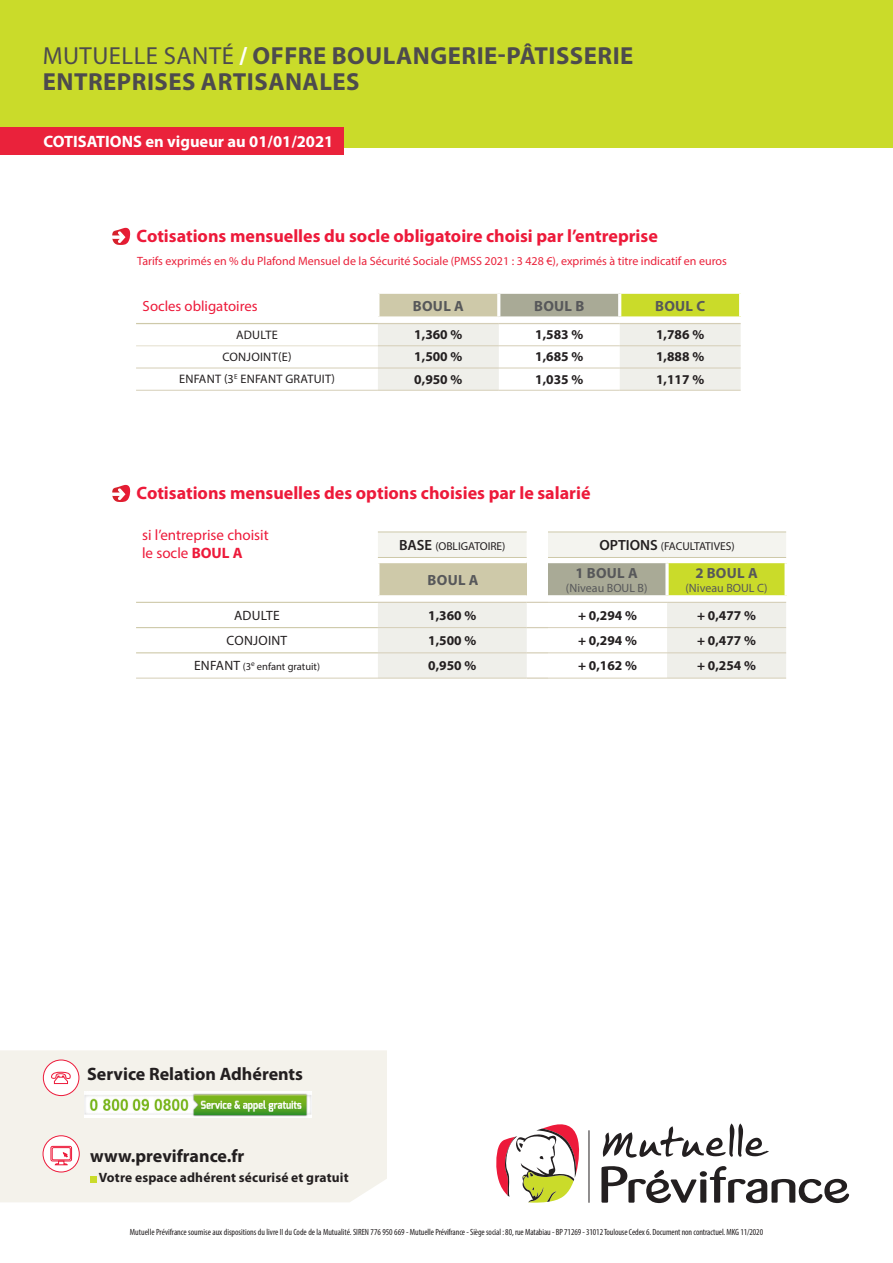
<style>
.page{position:relative;width:893px;height:1263px;background:#fff}
.page>*{position:absolute;margin:0;border:0;box-sizing:border-box;transform-origin:0 0}
.t1{font:700 24.75px/26.2px "Myriad Pro";letter-spacing:.02em;color:#4d4b4d}
.t2{font:700 18px "Myriad Pro";color:#ed1a3a}
.t3{font:700 18px "Myriad Pro";color:#231f20}
.t4{font:700 16.5px "Myriad Pro";color:#fff}
.t5{font:15px/18px "Myriad Pro";color:#ed1a3a}
.t6{font:700 14.7px "Myriad Pro";letter-spacing:.02em;color:#57585a}
.t7{font:14.7px "Myriad Pro";color:#ed1a3a}
.TEXTE_COURANT{font:700 13.5px "Myriad Pro";color:#231f20}
.t8{font:13.5px "Myriad Pro";letter-spacing:.02em;color:#231f20}
.t9{font:12.3px "Myriad Pro";letter-spacing:.02em;color:#231f20}
.t10{font:12px "Myriad Pro";color:#ea223b}
.t11{font:12px "Myriad Pro";color:#57585a}
.t12{font:11.55px "Myriad Pro";color:#231f20}
.t13{font:10.5px "Myriad Pro";color:#231f20}
.t14{font:condensed 9px "Myriad Pro";letter-spacing:-.01em;color:#231f20}
.s1{font-weight:400}
.s2{color:#fff}
.s3{font-weight:700}
.s4{font-weight:600;font-size:14.7px}
.s5{font-size:13.5px}
</style>
<div class="page">
<svg style="left:136px;top:601px;width:650px;height:77px"></svg>
<div style="left:378px;top:562px;width:149px;height:34px;background:#cec9a9"></div>
<div style="left:548px;top:562px;width:119px;height:34px;background:#a9aa96"></div>
<div style="left:667px;top:562px;width:119px;height:34px;background:#cadb2a"></div>
<hr style="left:378px;top:531px;width:149px;height:1px;background:#cec9a9">
<hr style="left:548px;top:531px;width:119px;height:1px;background:#cec9a9">
<hr style="left:667px;top:531px;width:119px;height:1px;background:#cec9a9">
<hr style="left:376px;top:563px;width:3px;height:32px;background:#fff">
<svg style="left:665px;top:563px;width:4px;height:32px"></svg>
<svg style="left:784px;top:563px;width:3px;height:32px"></svg>
<hr style="left:136px;top:602px;width:242px;height:1px;background:#cec9a9">
<hr style="left:136px;top:627px;width:242px;height:1px;background:#cec9a9">
<hr style="left:136px;top:652px;width:242px;height:1px;background:#cec9a9">
<hr style="left:136px;top:678px;width:242px;height:1px;background:#d5ceb7">
<hr style="left:378px;top:678px;width:149px;height:1px;background:#d5ceb7">
<hr style="left:548px;top:678px;width:119px;height:1px;background:#d5ceb7">
<hr style="left:667px;top:678px;width:119px;height:1px;background:#d5ceb7">
<svg style="left:378px;top:602px;width:408px;height:76px"></svg>
<hr style="left:527px;top:677px;width:21px;height:2px;background:#d5ceb7">
<svg style="left:378px;top:532px;width:408px;height:31px"></svg>
<hr style="left:548px;top:562px;width:119px;height:1px;background:#fff">
<hr style="left:667px;top:562px;width:121px;height:1px;background:#fff">
<hr style="left:376px;top:595px;width:151px;height:2px;background:#fff">
<hr style="left:548px;top:595px;width:119px;height:2px;background:#fff">
<hr style="left:667px;top:595px;width:121px;height:2px;background:#fff">
<div style="left:0;top:0;width:893px;height:148px;background:#cadb2a"></div>
<div style="left:0;top:1050px;width:387px;height:152px;background:#f4f2eb"></div>
<hr style="left:589px;top:1130px;width:1px;height:73px;background:#231f20">
<svg style="left:601px;top:1166px;width:248px;height:37px"></svg>
<svg style="left:603px;top:1123px;width:166px;height:34px"></svg>
<svg style="left:496px;top:1124px;width:84px;height:79px"></svg>
<img style="left:84px;top:1091px;width:228px;height:27px">
<div style="left:43px;top:1060px;width:36px;height:35px;background:#fff;border-radius:50%"></div>
<div style="left:43px;top:1059px;width:36px;height:37px;border:1px solid #ed1a3a;border-radius:50%"></div>
<svg style="left:51px;top:1071px;width:20px;height:13px"></svg>
<svg style="left:43px;top:1136px;width:36px;height:36px"></svg>
<div style="left:43px;top:1135px;width:37px;height:37px;border:1px solid #ed1a3a;border-radius:50%"></div>
<div style="left:51px;top:1146px;width:21px;height:15px;border:1px solid #ed1a3a;border-radius:2px"></div>
<svg style="left:55px;top:1152px;width:13px;height:13px"></svg>
<div style="left:52px;top:1147px;width:19px;height:13px;border:1px solid #ed1a3a"></div>
<svg style="left:90px;top:1176px;width:6px;height:6px"></svg>
<div style="left:0;top:128px;width:343px;height:27px;background:#ea223b"></div>
<svg style="left:112px;top:228px;width:19px;height:17px"></svg>
<div style="left:378px;top:293px;width:121px;height:24px;background:#cec9a9"></div>
<div style="left:499px;top:293px;width:121px;height:24px;background:#a9aa96"></div>
<div style="left:620px;top:293px;width:121px;height:24px;background:#cadb2a"></div>
<svg style="left:136px;top:324px;width:605px;height:66px"></svg>
<hr style="left:376px;top:294px;width:3px;height:22px;background:#fff">
<hr style="left:497px;top:294px;width:3px;height:22px;background:#fff">
<hr style="left:618px;top:294px;width:3px;height:22px;background:#fff">
<hr style="left:739px;top:294px;width:3px;height:22px;background:#fff">
<hr style="left:136px;top:323px;width:242px;height:1px;background:#cec9a9">
<hr style="left:136px;top:345px;width:242px;height:1px;background:#e9e5d7">
<hr style="left:136px;top:368px;width:242px;height:1px;background:#d5ceb7">
<hr style="left:136px;top:390px;width:242px;height:1px;background:#d5ceb7">
<hr style="left:378px;top:323px;width:121px;height:1px;background:#d5ceb7">
<hr style="left:499px;top:323px;width:121px;height:1px;background:#d5ceb7">
<hr style="left:620px;top:323px;width:121px;height:1px;background:#d5ceb7">
<hr style="left:378px;top:345px;width:121px;height:1px;background:#d5ceb7">
<hr style="left:499px;top:345px;width:121px;height:1px;background:#d5ceb7">
<hr style="left:620px;top:345px;width:121px;height:1px;background:#d5ceb7">
<hr style="left:378px;top:368px;width:121px;height:1px;background:#d5ceb7">
<hr style="left:499px;top:368px;width:121px;height:1px;background:#d5ceb7">
<hr style="left:620px;top:368px;width:121px;height:1px;background:#d5ceb7">
<hr style="left:378px;top:390px;width:121px;height:1px;background:#d5ceb7">
<hr style="left:499px;top:390px;width:121px;height:1px;background:#d5ceb7">
<hr style="left:620px;top:390px;width:121px;height:1px;background:#d5ceb7">
<hr style="left:376px;top:292px;width:123px;height:2px;background:#fff">
<hr style="left:499px;top:292px;width:121px;height:2px;background:#fff">
<hr style="left:620px;top:292px;width:122px;height:2px;background:#fff">
<hr style="left:376px;top:316px;width:123px;height:2px;background:#fff">
<hr style="left:499px;top:316px;width:121px;height:2px;background:#fff">
<hr style="left:620px;top:316px;width:122px;height:2px;background:#fff">
<svg style="left:112px;top:485px;width:19px;height:17px"></svg>
<p class="t1" style="left:43px;top:42px;width:592px"><span class="s1">MUTUELLE SANTÉ</span> <span class="s2">/</span> OFFRE BOULANGERIE-PÂTISSERIE<br>ENTREPRISES ARTISANALES</p>
<p class="t4" style="left:43px;top:131px;width:292px">COTISATIONS en vigueur au 01/01/2021</p>
<p class="t2" style="left:137px;top:224px;width:523px">Cotisations mensuelles du socle obligatoire choisi par l’entreprise</p>
<p class="t10" style="left:137px;top:254px;width:591px">Tarifs exprimés en % du Plafond Mensuel de la Sécurité Sociale (PMSS 2021 : 3 428 €), exprimés à titre indicatif en euros</p>
<p class="t7" style="left:143px;top:297px;width:116px">Socles obligatoires</p>
<p class="t6" style="left:413px;top:296px;width:52px">BOUL A</p>
<p class="t6" style="left:534px;top:296px;width:52px">BOUL B</p>
<p class="t6" style="left:655px;top:296px;width:52px">BOUL C</p>
<p class="t9" style="left:236px;top:327px;width:43px">ADULTE</p>
<p class="TEXTE_COURANT" style="left:414px;top:326px;width:50px">1,360 %</p>
<p class="TEXTE_COURANT" style="left:535px;top:326px;width:50px">1,583 %</p>
<p class="TEXTE_COURANT" style="left:656px;top:326px;width:50px">1,786 %</p>
<p class="t9" style="left:222px;top:349px;width:71px">CONJOINT(E)</p>
<p class="TEXTE_COURANT" style="left:414px;top:348px;width:50px">1,500 %</p>
<p class="TEXTE_COURANT" style="left:535px;top:348px;width:50px">1,685 %</p>
<p class="TEXTE_COURANT" style="left:656px;top:348px;width:50px">1,888 %</p>
<p class="t9" style="left:179px;top:372px;width:157px">ENFANT (3<sup>E</sup> ENFANT GRATUIT)</p>
<p class="TEXTE_COURANT" style="left:414px;top:370px;width:50px">0,950 %</p>
<p class="TEXTE_COURANT" style="left:535px;top:370px;width:50px">1,035 %</p>
<p class="TEXTE_COURANT" style="left:656px;top:370px;width:50px">1,117 %</p>
<p class="t2" style="left:137px;top:481px;width:455px">Cotisations mensuelles des options choisies par le salarié</p>
<p class="t5" style="left:142px;top:526px;width:128px">si l’entreprise choisit le socle <span class="s3">BOUL A</span></p>
<p class="t12" style="left:399px;top:539px;width:108px"><span class="s4">BASE</span> (OBLIGATOIRE)</p>
<p class="t12" style="left:599px;top:539px;width:137px"><span class="s4">OPTIONS</span> (FACULTATIVES)</p>
<p class="t6" style="left:428px;top:570px;width:52px">BOUL A</p>
<p class="t6" style="left:575px;top:563px;width:64px">1 BOUL A</p>
<p class="t11" style="left:566px;top:580px;width:83px">(Niveau BOUL B)</p>
<p class="t6" style="left:695px;top:563px;width:64px">2 BOUL A</p>
<p class="t11" style="left:685px;top:580px;width:84px">(Niveau BOUL C)</p>
<p class="t8" style="left:234px;top:607px;width:47px">ADULTE</p>
<p class="TEXTE_COURANT" style="left:428px;top:606px;width:50px">1,360 %</p>
<p class="TEXTE_COURANT" style="left:578px;top:606px;width:60px">+ 0,294 %</p>
<p class="TEXTE_COURANT" style="left:697px;top:606px;width:60px">+ 0,477 %</p>
<p class="t8" style="left:227px;top:632px;width:62px">CONJOINT</p>
<p class="TEXTE_COURANT" style="left:428px;top:631px;width:50px">1,500 %</p>
<p class="TEXTE_COURANT" style="left:578px;top:631px;width:60px">+ 0,294 %</p>
<p class="TEXTE_COURANT" style="left:697px;top:631px;width:60px">+ 0,477 %</p>
<p class="t13" style="left:194px;top:660px;width:127px"><span class="s5">ENFANT</span> (3<sup>e</sup> enfant gratuit)</p>
<p class="TEXTE_COURANT" style="left:428px;top:657px;width:50px">0,950 %</p>
<p class="TEXTE_COURANT" style="left:578px;top:657px;width:60px">+ 0,162 %</p>
<p class="TEXTE_COURANT" style="left:697px;top:657px;width:60px">+ 0,254 %</p>
<p class="t3" style="left:87px;top:1062px;width:218px">Service Relation Adhérents</p>
<p class="t3" style="left:90px;top:1144px;width:156px">www.previfrance.fr</p>
<p class="TEXTE_COURANT" style="left:99px;top:1169px;width:251px">Votre espace adhérent sécurisé et gratuit</p>
<p class="t14" style="left:130px;top:1227px;width:635px">Mutuelle Prévifrance soumise aux dispositions du livre II du Code de la Mutualité. SIREN 776 950 669 - Mutuelle Prévifrance - Siège social : 80, rue Matabiau - BP 71269 - 31012 Toulouse Cedex 6. Document non contractuel. MKG 11/2020</p>
</div>
